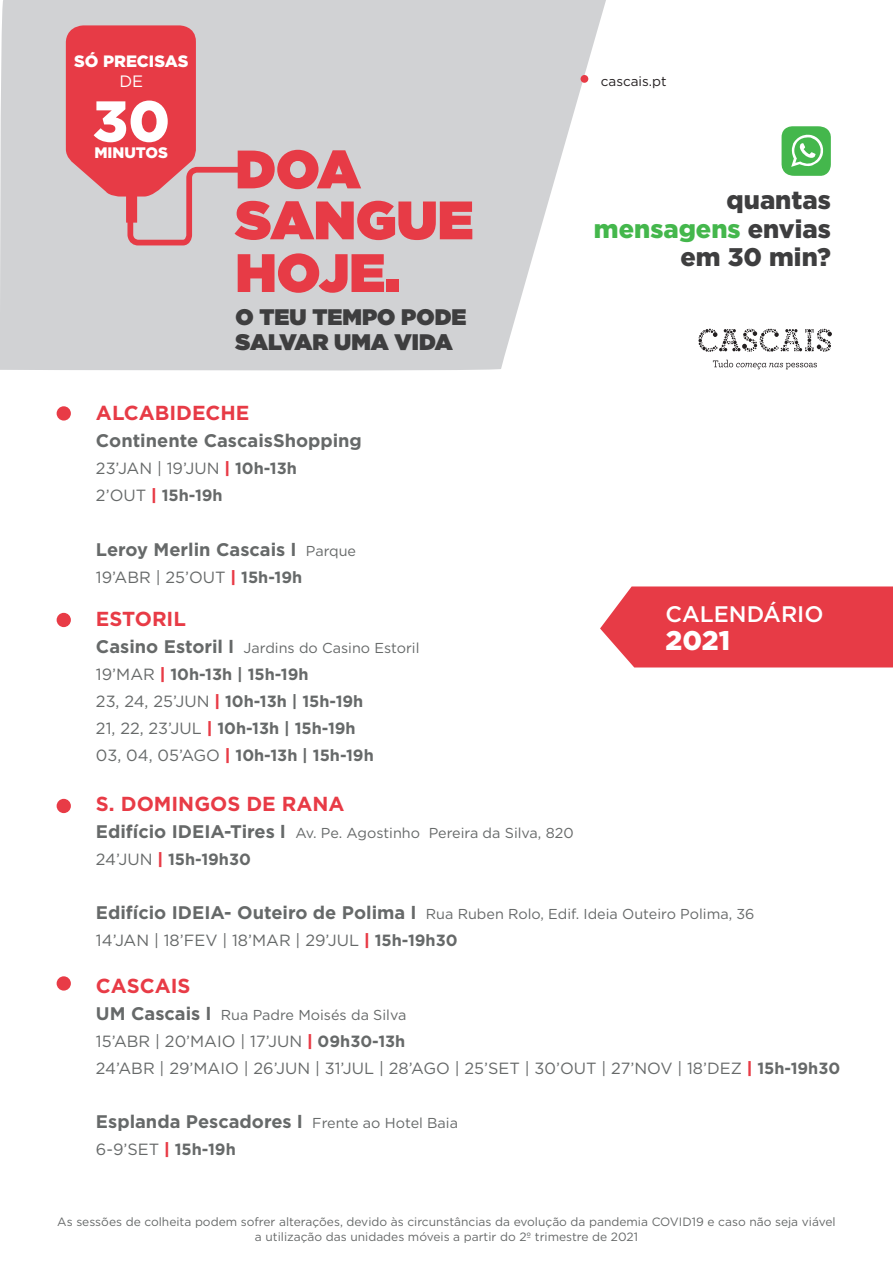
<style>
.page{position:relative;width:893px;height:1263px;background:#fff}
.page>*{position:absolute;margin:0;border:0;box-sizing:border-box;transform-origin:0 0}
.t1{font:900 57.3px "Gotham";color:#fff}
.t2{font:900 54px "Gotham";color:#e73b46}
.t3{font:900 27px "Gotham";color:#fff}
.t4{font:900 25.5px "Gotham";color:#3e3e3f}
.t5{font:900 25.5px "Gotham";color:#44b74c}
.t6{font:900 22.5px "Gotham";color:#3e3e3f}
.t7{font:500 22.5px "Gotham";color:#fff}
.t8{font:700 20.25px "Gotham";color:#e83b46}
.t9{font:700 20.25px "Gotham";color:#e73b46}
.t10{font:700 18.3px "Gotham";color:#666969}
.t11{font:900 16.5px "Gotham";color:#fff}
.t12{font:16.5px "Gotham";color:#fff}
.t13{font:16.2px "Gotham";color:#666969}
.t14{font:700 16.2px "Gotham";color:#666969}
.t15{font:900 15.15px "Gotham";color:#fff}
.t16{font:14.4px "Gotham";color:#666969}
.t17{font:13.5px "Gotham";color:#231f20}
.t18{font:12px "Gotham";color:#666969}
.s1{font-weight:900;color:#e83b46}
.s2{font-weight:700}
.s3{font-weight:400}
.s4{font-size:18px}
.s5{font-weight:400;font-size:14.4px}
.s6{color:#3e3e3f}
.s7{font-weight:700;font-size:18.3px}
.s8{font-weight:700;font-size:18px}
</style>
<div class="page">
<div style="left:600px;top:586px;width:293px;height:81px;background:#e73b46"></div>
<svg style="left:0;top:0;width:606px;height:371px;background:#d6d6d8"></svg>
<div style="left:580px;top:75px;width:8px;height:8px;background:#e73b46;border-radius:50%"></div>
<div style="left:57px;top:799px;width:14px;height:14px;background:#e83b46;border-radius:50%"></div>
<div style="left:57px;top:976px;width:14px;height:14px;background:#e83b46;border-radius:50%"></div>
<div style="left:57px;top:613px;width:14px;height:14px;background:#e83b46;border-radius:50%"></div>
<div style="left:57px;top:406px;width:14px;height:15px;background:#e83b46;border-radius:50%"></div>
<svg style="left:713px;top:360px;width:104px;height:9px"></svg>
<svg style="left:698px;top:329px;width:134px;height:23px"></svg>
<svg style="left:65px;top:25px;width:178px;height:222px;background:#dd7e85"></svg>
<svg style="left:781px;top:126px;width:50px;height:50px;background:#68c56f"></svg>
<p class="t11" style="left:74px;top:50px;width:116px">SÓ PRECISAS</p>
<p class="t12" style="left:119px;top:71px;width:25px">DE</p>
<p class="t1" style="left:93px;top:82px;width:79px">30</p>
<p class="t15" style="left:94px;top:142px;width:75px">MINUTOS</p>
<p class="t2" style="left:236px;top:131px;width:127px">DOA</p>
<p class="t2" style="left:236px;top:181px;width:240px">SANGUE</p>
<p class="t2" style="left:236px;top:234px;width:166px">HOJE.</p>
<p class="t6" style="left:236px;top:301px;width:233px">O TEU TEMPO PODE</p>
<p class="t6" style="left:236px;top:326px;width:219px">SALVAR UMA VIDA</p>
<p class="t9" style="left:96px;top:400px;width:155px">ALCABIDECHE</p>
<p class="t10" style="left:96px;top:429px;width:267px">Continente CascaisShopping</p>
<p class="t13" style="left:96px;top:458px;width:202px">23’JAN | 19’JUN <span class="s1">|</span> <span class="s2">10h-13h</span></p>
<p class="t14" style="left:96px;top:485px;width:128px"><span class="s3">2’OUT</span> <span class="s1">|</span> 15h-19h</p>
<p class="t10" style="left:96px;top:537px;width:262px">Leroy Merlin Cascais <span class="s4">l</span> <span class="s5">Parque</span></p>
<p class="t13" style="left:96px;top:566px;width:208px">19’ABR | 25’OUT <span class="s1">|</span> <span class="s2">15h-19h</span></p>
<p class="t17" style="left:601px;top:72px;width:67px">cascais.pt</p>
<p class="t4" style="left:727px;top:183px;width:106px">quantas</p>
<p class="t5" style="left:594px;top:211px;width:238px">mensagens <span class="s6">envias</span></p>
<p class="t4" style="left:680px;top:240px;width:152px">em 30 min?</p>
<p class="t7" style="left:666px;top:599px;width:159px">CALENDÁRIO</p>
<p class="t3" style="left:666px;top:622px;width:66px">2021</p>
<p class="t8" style="left:96px;top:605px;width:92px">ESTORIL</p>
<p class="t16" style="left:96px;top:639px;width:325px"><span class="s7">Casino Estoril</span> <span class="s8">l</span> Jardins do Casino Estoril</p>
<p class="t14" style="left:96px;top:664px;width:214px"><span class="s3">19’MAR</span> <span class="s1">|</span> 10h-13h | 15h-19h</p>
<p class="t14" style="left:96px;top:691px;width:269px"><span class="s3">23, 24, 25’JUN</span> <span class="s1">|</span> 10h-13h | 15h-19h</p>
<p class="t14" style="left:96px;top:718px;width:261px"><span class="s3">21, 22, 23’JUL</span> <span class="s1">|</span> 10h-13h | 15h-19h</p>
<p class="t14" style="left:96px;top:745px;width:279px"><span class="s3">03, 04, 05’AGO</span> <span class="s1">|</span> 10h-13h | 15h-19h</p>
<p class="t8" style="left:96px;top:790px;width:250px">S. DOMINGOS DE RANA</p>
<p class="t16" style="left:96px;top:824px;width:479px"><span class="s7">Edifício IDEIA-Tires</span> <span class="s8">l</span> Av. Pe. Agostinho Pereira da Silva, 820</p>
<p class="t14" style="left:96px;top:849px;width:156px"><span class="s3">24’JUN</span> <span class="s1">|</span> 15h-19h30</p>
<p class="t16" style="left:96px;top:905px;width:660px"><span class="s7">Edifício IDEIA- Outeiro de Polima</span> <span class="s8">l</span> Rua Ruben Rolo, Edif. Ideia Outeiro Polima, 36</p>
<p class="t13" style="left:96px;top:930px;width:363px">14’JAN | 18’FEV | 18’MAR | 29’JUL <span class="s1">|</span> <span class="s2">15h-19h30</span></p>
<p class="t8" style="left:96px;top:972px;width:96px">CASCAIS</p>
<p class="t16" style="left:96px;top:1005px;width:312px"><span class="s7">UM Cascais</span> <span class="s8">l</span> Rua Padre Moisés da Silva</p>
<p class="t13" style="left:96px;top:1030px;width:311px">15’ABR | 20’MAIO | 17’JUN <span class="s1">|</span> <span class="s2">09h30-13h</span></p>
<p class="t13" style="left:96px;top:1057px;width:746px">24’ABR | 29’MAIO | 26’JUN | 31’JUL | 28’AGO | 25’SET | 30’OUT | 27’NOV | 18’DEZ <span class="s1">|</span> <span class="s2">15h-19h30</span></p>
<p class="t10" style="left:96px;top:1109px;width:364px">Esplanda Pescadores <span class="s4">l</span> <span class="s5">Frente ao Hotel Baia</span></p>
<p class="t13" style="left:96px;top:1138px;width:141px">6-9’SET <span class="s1">|</span> <span class="s2">15h-19h</span></p>
<p class="t18" style="left:57px;top:1214px;width:780px">As sessões de colheita podem sofrer alterações, devido às circunstâncias da evolução da pandemia COVID19 e caso não seja viável</p>
<p class="t18" style="left:255px;top:1229px;width:385px">a utilização das unidades móveis a partir do 2º trimestre de 2021</p>
</div>
